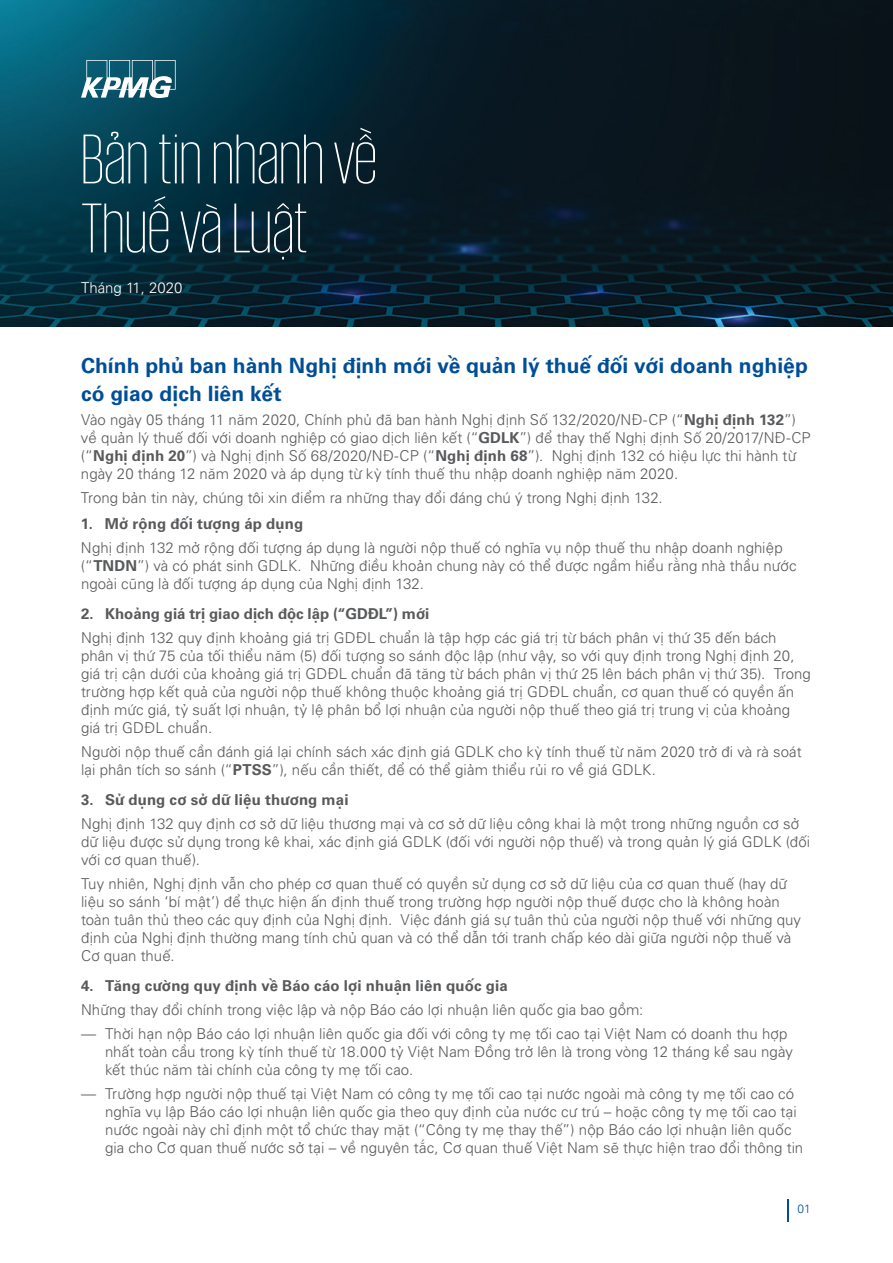
<style>
.page{position:relative;width:893px;height:1263px;background:#fff}
.page>*{position:absolute;margin:0;border:0;box-sizing:border-box;transform-origin:0 0}
.t1{font:200 72px/69px "VNIKPMG";color:#fff}
.t2{font:700 21px/28.5px "VNI Univers 65";color:#004e98}
.t3{font:300 15px/18px "VNI Univers 45";letter-spacing:.005em;color:#58595b}
.t4{font:700 15px "VNI Univers 65";letter-spacing:.01em;color:#58595b}
.t5{font:300 15px "VNI Univers 45";color:#fff}
.t6{font:300 12px "VNI Univers 45";color:#004e98}
.s1{font-family:"VNI Univers 65";font-weight:700}
</style>
<div class="page">
<img style="left:0;top:0;width:893px;height:326px">
<svg style="left:81px;top:60px;width:95px;height:38px"></svg>
<svg style="left:787px;top:1199px;width:1px;height:22px"></svg>
<h1 class="t1" style="left:81px;top:120px;width:298px">Bản tin nhanh về<br>Thuế và Luật</h1>
<p class="t5" style="left:81px;top:277px;width:103px">Tháng 11, 2020</p>
<h2 class="t2" style="left:81px;top:350px;width:728px">Chính phủ ban hành Nghị định mới về quản lý thuế đối với doanh nghiệp có giao dịch liên kết</h2>
<p class="t3" style="left:81px;top:410px;width:731px">Vào ngày 05 tháng 11 năm 2020, Chính phủ đã ban hành Nghị định Số 132/2020/NĐ-CP (“<span class="s1">Nghị định 132</span>”) về quản lý thuế đối với doanh nghiệp có giao dịch liên kết (“<span class="s1">GDLK</span>”) để thay thế Nghị định Số 20/2017/NĐ-CP (“<span class="s1">Nghị định 20</span>”) và Nghị định Số 68/2020/NĐ-CP (“<span class="s1">Nghị định 68</span>”). Nghị định 132 có hiệu lực thi hành từ ngày 20 tháng 12 năm 2020 và áp dụng từ kỳ tính thuế thu nhập doanh nghiệp năm 2020.</p>
<p class="t3" style="left:81px;top:488px;width:583px">Trong bản tin này, chúng tôi xin điểm ra những thay đổi đáng chú ý trong Nghị định 132.</p>
<p class="t4" style="left:81px;top:512px;width:224px">1. Mở rộng đối tượng áp dụng</p>
<p class="t3" style="left:81px;top:537px;width:717px">Nghị định 132 mở rộng đối tượng áp dụng là người nộp thuế có nghĩa vụ nộp thuế thu nhập doanh nghiệp (“<span class="s1">TNDN</span>”) và có phát sinh GDLK. Những điều khoản chung này có thể được ngầm hiểu rằng nhà thầu nước ngoài cũng là đối tượng áp dụng của Nghị định 132.</p>
<p class="t4" style="left:81px;top:602px;width:350px">2. Khoảng giá trị giao dịch độc lập (“GDĐL”) mới</p>
<p class="t3" style="left:81px;top:627px;width:731px">Nghị định 132 quy định khoảng giá trị GDĐL chuẩn là tập hợp các giá trị từ bách phân vị thứ 35 đến bách phân vị thứ 75 của tối thiểu năm (5) đối tượng so sánh độc lập (như vậy, so với quy định trong Nghị định 20, giá trị cận dưới của khoảng giá trị GDĐL chuẩn đã tăng từ bách phân vị thứ 25 lên bách phân vị thứ 35). Trong trường hợp kết quả của người nộp thuế không thuộc khoảng giá trị GDĐL chuẩn, cơ quan thuế có quyền ấn định mức giá, tỷ suất lợi nhuận, tỷ lệ phân bổ lợi nhuận của người nộp thuế theo giá trị trung vị của khoảng giá trị GDĐL chuẩn.</p>
<p class="t3" style="left:81px;top:741px;width:722px">Người nộp thuế cần đánh giá lại chính sách xác định giá GDLK cho kỳ tính thuế từ năm 2020 trở đi và rà soát lại phân tích so sánh (“<span class="s1">PTSS</span>”), nếu cần thiết, để có thể giảm thiểu rủi ro về giá GDLK.</p>
<p class="t4" style="left:81px;top:788px;width:269px">3. Sử dụng cơ sở dữ liệu thương mại</p>
<p class="t3" style="left:81px;top:813px;width:731px">Nghị định 132 quy định cơ sở dữ liệu thương mại và cơ sở dữ liệu công khai là một trong những nguồn cơ sở dữ liệu được sử dụng trong kê khai, xác định giá GDLK (đối với người nộp thuế) và trong quản lý giá GDLK (đối với cơ quan thuế).</p>
<p class="t3" style="left:81px;top:873px;width:721px">Tuy nhiên, Nghị định vẫn cho phép cơ quan thuế có quyền sử dụng cơ sở dữ liệu của cơ quan thuế (hay dữ liệu so sánh ‘bí mật’) để thực hiện ấn định thuế trong trường hợp người nộp thuế được cho là không hoàn toàn tuân thủ theo các quy định của Nghị định. Việc đánh giá sự tuân thủ của người nộp thuế với những quy định của Nghị định thường mang tính chủ quan và có thể dẫn tới tranh chấp kéo dài giữa người nộp thuế và Cơ quan thuế.</p>
<p class="t4" style="left:81px;top:974px;width:428px">4. Tăng cường quy định về Báo cáo lợi nhuận liên quốc gia</p>
<p class="t3" style="left:81px;top:999px;width:564px">Những thay đổi chính trong việc lập và nộp Báo cáo lợi nhuận liên quốc gia bao gồm:</p>
<p class="t3" style="left:105px;top:1023px;width:689px;text-indent:-24px">— Thời hạn nộp Báo cáo lợi nhuận liên quốc gia đối với công ty mẹ tối cao tại Việt Nam có doanh thu hợp nhất toàn cầu trong kỳ tính thuế từ 18.000 tỷ Việt Nam Đồng trở lên là trong vòng 12 tháng kể sau ngày kết thúc năm tài chính của công ty mẹ tối cao.</p>
<p class="t3" style="left:105px;top:1083px;width:700px;text-indent:-24px">— Trường hợp người nộp thuế tại Việt Nam có công ty mẹ tối cao tại nước ngoài mà công ty mẹ tối cao có nghĩa vụ lập Báo cáo lợi nhuận liên quốc gia theo quy định của nước cư trú – hoặc công ty mẹ tối cao tại nước ngoài này chỉ định một tổ chức thay mặt (“Công ty mẹ thay thế”) nộp Báo cáo lợi nhuận liên quốc gia cho Cơ quan thuế nước sở tại – về nguyên tắc, Cơ quan thuế Việt Nam sẽ thực hiện trao đổi thông tin</p>
<p class="t6" style="left:797px;top:1200px;width:15px">01</p>
</div>
